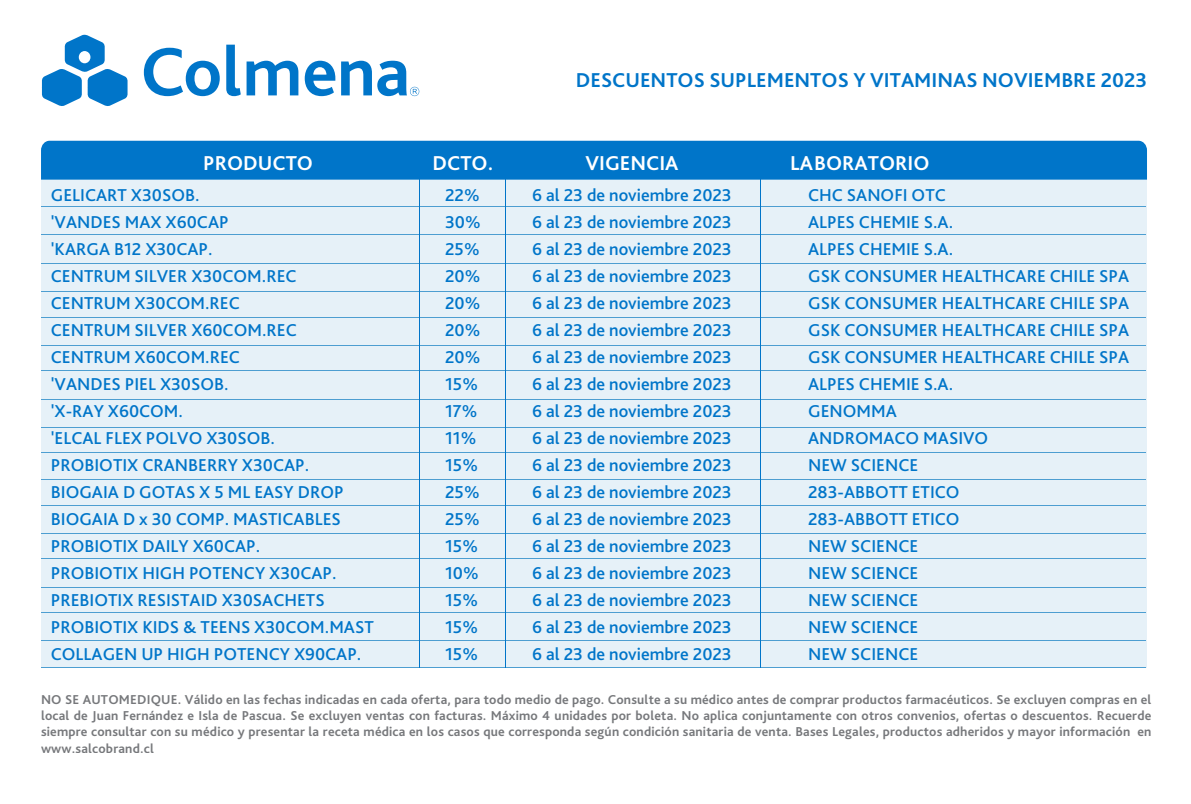
<style>
.page{position:relative;width:1191px;height:804px;background:#fff}
.page>*{position:absolute;margin:0;border:0;box-sizing:border-box;transform-origin:0 0}
.t1{font:700 21px "Bliss Pro";color:#0075c9}
.t2{font:700 21px "Bliss Pro";color:#fff}
.t3{font:500 18px/27px "Bliss Pro";color:#0075c9}
.t4{font:700 13.5px/16.2px "Bliss Pro";letter-spacing:.015em;color:#54565a;text-align:justify}
</style>
<div class="page">
<div style="left:41px;top:152px;width:1106px;height:515px;background:#e6f1f8"></div>
<div style="left:41px;top:141px;width:1106px;height:39px;background:#0075c9"></div>
<hr style="left:41px;top:234px;width:1104px;height:1px;background:#4d9ed1">
<hr style="left:41px;top:206px;width:1104px;height:1px;background:#4d9ed1">
<hr style="left:41px;top:263px;width:1104px;height:1px;background:#4d9ed1">
<hr style="left:41px;top:317px;width:1104px;height:1px;background:#4d9ed1">
<hr style="left:41px;top:291px;width:1104px;height:1px;background:#4d9ed1">
<hr style="left:41px;top:345px;width:1104px;height:1px;background:#4d9ed1">
<hr style="left:41px;top:370px;width:1104px;height:1px;background:#4d9ed1">
<hr style="left:41px;top:399px;width:1104px;height:1px;background:#4d9ed1">
<hr style="left:41px;top:427px;width:1104px;height:1px;background:#4d9ed1">
<hr style="left:41px;top:452px;width:1104px;height:1px;background:#4d9ed1">
<hr style="left:41px;top:479px;width:1104px;height:1px;background:#4d9ed1">
<hr style="left:41px;top:505px;width:1104px;height:1px;background:#4d9ed1">
<hr style="left:41px;top:558px;width:1104px;height:1px;background:#4d9ed1">
<hr style="left:41px;top:533px;width:1104px;height:1px;background:#4d9ed1">
<hr style="left:41px;top:587px;width:1104px;height:1px;background:#4d9ed1">
<hr style="left:41px;top:612px;width:1104px;height:1px;background:#4d9ed1">
<hr style="left:41px;top:641px;width:1104px;height:1px;background:#4d9ed1">
<hr style="left:41px;top:667px;width:1104px;height:1px;background:#4d9ed1">
<hr style="left:760px;top:147px;width:1px;height:521px;background:#0075c9">
<hr style="left:505px;top:147px;width:1px;height:521px;background:#0075c9">
<hr style="left:419px;top:147px;width:1px;height:521px;background:#0075c9">
<svg style="left:144px;top:48px;width:76px;height:48px"></svg>
<svg style="left:226px;top:45px;width:72px;height:51px"></svg>
<svg style="left:305px;top:61px;width:30px;height:35px"></svg>
<svg style="left:42px;top:34px;width:86px;height:72px"></svg>
<svg style="left:341px;top:61px;width:78px;height:35px"></svg>
<p class="t1" style="left:576px;top:67px;width:572px">DESCUENTOS SUPLEMENTOS Y VITAMINAS NOVIEMBRE 2023</p>
<p class="t2" style="left:203px;top:150px;width:111px">PRODUCTO</p>
<p class="t2" style="left:432px;top:150px;width:62px">DCTO.</p>
<p class="t2" style="left:585px;top:150px;width:94px">VIGENCIA</p>
<p class="t3" style="left:51px;top:181px;width:324px">GELICART X30SOB.<br>'VANDES MAX X60CAP<br>'KARGA B12 X30CAP.<br>CENTRUM SILVER X30COM.REC<br>CENTRUM X30COM.REC<br>CENTRUM SILVER X60COM.REC<br>CENTRUM X60COM.REC<br>'VANDES PIEL X30SOB.<br>'X-RAY X60COM.<br>'ELCAL FLEX POLVO X30SOB.<br>PROBIOTIX CRANBERRY X30CAP.<br>BIOGAIA D GOTAS X 5 ML EASY DROP<br>BIOGAIA D x 30 COMP. MASTICABLES<br>PROBIOTIX DAILY X60CAP.<br>PROBIOTIX HIGH POTENCY X30CAP.<br>PREBIOTIX RESISTAID X30SACHETS<br>PROBIOTIX KIDS &amp; TEENS X30COM.MAST<br>COLLAGEN UP HIGH POTENCY X90CAP.</p>
<p class="t3" style="left:532px;top:181px;width:201px;text-align:justify">6 al 23 de noviembre 2023<br>6 al 23 de noviembre 2023<br>6 al 23 de noviembre 2023<br>6 al 23 de noviembre 2023<br>6 al 23 de noviembre 2023<br>6 al 23 de noviembre 2023<br>6 al 23 de noviembre 2023<br>6 al 23 de noviembre 2023<br>6 al 23 de noviembre 2023<br>6 al 23 de noviembre 2023<br>6 al 23 de noviembre 2023<br>6 al 23 de noviembre 2023<br>6 al 23 de noviembre 2023<br>6 al 23 de noviembre 2023<br>6 al 23 de noviembre 2023<br>6 al 23 de noviembre 2023<br>6 al 23 de noviembre 2023<br>6 al 23 de noviembre 2023</p>
<p class="t3" style="left:445px;top:181px;width:37px">22%<br>30%<br>25%<br>20%<br>20%<br>20%<br>20%<br>15%<br>17%<br>11%<br>15%<br>25%<br>25%<br>15%<br>10%<br>15%<br>15%<br>15%</p>
<p class="t2" style="left:790px;top:150px;width:141px">LABORATORIO</p>
<p class="t3" style="left:808px;top:181px;width:323px">CHC SANOFI OTC<br>ALPES CHEMIE S.A.<br>ALPES CHEMIE S.A.<br>GSK CONSUMER HEALTHCARE CHILE SPA<br>GSK CONSUMER HEALTHCARE CHILE SPA<br>GSK CONSUMER HEALTHCARE CHILE SPA<br>GSK CONSUMER HEALTHCARE CHILE SPA<br>ALPES CHEMIE S.A.<br>GENOMMA<br>ANDROMACO MASIVO<br>NEW SCIENCE<br>283-ABBOTT ETICO<br>283-ABBOTT ETICO<br>NEW SCIENCE<br>NEW SCIENCE<br>NEW SCIENCE<br>NEW SCIENCE<br>NEW SCIENCE</p>
<p class="t4" style="left:41px;top:691px;width:1112px">NO SE AUTOMEDIQUE. Válido en las fechas indicadas en cada oferta, para todo medio de pago. Consulte a su médico antes de comprar productos farmacéuticos. Se excluyen compras en el local de Juan Fernández e Isla de Pascua. Se excluyen ventas con facturas. Máximo 4 unidades por boleta. No aplica conjuntamente con otros convenios, ofertas o descuentos. Recuerde siempre consultar con su médico y presentar la receta médica en los casos que corresponda según condición sanitaria de venta. Bases Legales, productos adheridos y mayor información en www.salcobrand.cl</p>
</div>
